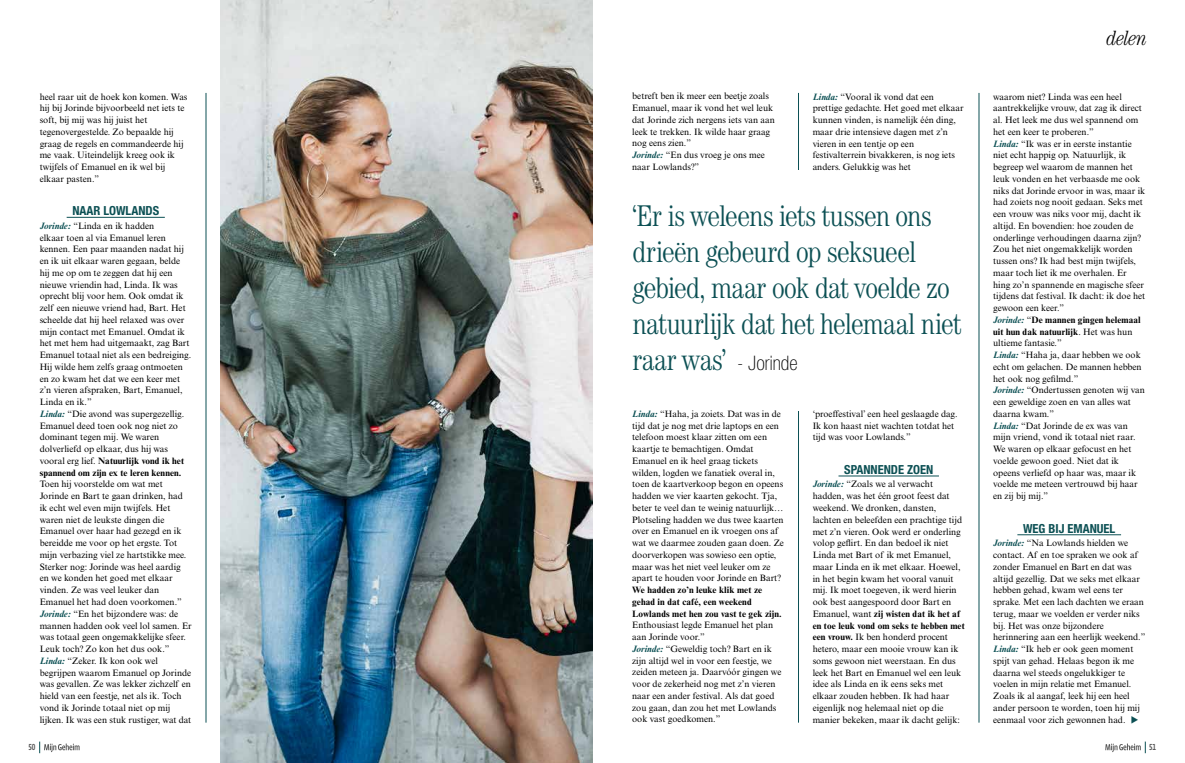
<style>
.page{position:relative;width:1185px;height:763px;background:#fff}
.page>*{position:absolute;margin:0;border:0;box-sizing:border-box;transform-origin:0 0}
.t1{font:300 condensed 30px/36px "Century Std";letter-spacing:-.045em;color:#0c5054}
.t2{font:italic 300 condensed 20.8px "Century Std";letter-spacing:-.03em;color:#000}
.t3{font:700 condensed 12.5px "Helvetica Neue LT Std";color:#0c5054}
.t4{font:9.2px/11.7px "Times New Roman MT Std";color:#000}
.t5{font:700 9.2px/11.7px "Times New Roman MT Std";letter-spacing:.01em;color:#000}
.t6{font:500 9px "Vista Sans Nar OT";color:#565656}
.s1{font-weight:700;font-style:italic;color:#0c5054}
.s2{font-weight:700}
.s3{font-family:"Helvetica Neue LT Std";font-weight:100;font-size:20px;color:#000}
.s4{color:#0c5054}
</style>
<div class="page">
<hr style="left:206px;top:93px;width:1px;height:629px;background:#0c5054">
<hr style="left:798px;top:93px;width:1px;height:629px;background:#0c5054">
<hr style="left:979px;top:93px;width:1px;height:629px;background:#0c5054">
<img style="left:220px;top:0;width:372px;height:763px">
<div style="left:775px;top:170px;width:53px;height:240px;background:#fff"></div>
<hr style="left:67px;top:217px;width:98px;height:1px;background:#0c5054">
<hr style="left:838px;top:475px;width:101px;height:1px;background:#0c5054">
<hr style="left:1017px;top:534px;width:104px;height:1px;background:#0c5054">
<svg style="left:39px;top:741px;width:41px;height:12px"></svg>
<svg style="left:1105px;top:741px;width:41px;height:12px"></svg>
<p class="t4" style="left:40px;top:90px;width:149px">heel raar uit de hoek kon komen. Was hij bij Jorinde bijvoorbeeld net iets te soft, bij mij was hij juist het tegenovergestelde. Zo bepaalde hij graag de regels en commandeerde hij me vaak. Uiteindelijk kreeg ook ik twijfels of Emanuel en ik wel bij elkaar pasten.”</p>
<h3 class="t3" style="left:72px;top:203px;width:88px">NAAR LOWLANDS</h3>
<p class="t4" style="left:40px;top:220px;width:153px"><span class="s1">Jorinde:</span> “Linda en ik hadden<br>elkaar toen al via Emanuel leren kennen. Een paar maanden nadat hij en ik uit elkaar waren gegaan, belde hij me op om te zeggen dat hij een nieuwe vriendin had, Linda. Ik was oprecht blij voor hem. Ook omdat ik zelf een nieuwe vriend had, Bart. Het scheelde dat hij heel relaxed was over mijn contact met Emanuel. Omdat ik het met hem had uitgemaakt, zag Bart Emanuel totaal niet als een bedreiging.<br>Hij wilde hem zelfs graag ontmoeten en zo kwam het dat we een keer met z’n vieren afspraken, Bart, Emanuel, Linda en ik.”<br><span class="s1">Linda:</span> “Die avond was supergezellig.<br>Emanuel deed toen ook nog niet zo dominant tegen mij. We waren dolverliefd op elkaar, dus hij was vooral erg lief. <span class="s2">Natuurlijk vond ik het spannend om zijn ex te leren kennen.</span></p>
<p class="t4" style="left:40px;top:478px;width:154px">Toen hij voorstelde om wat met Jorinde en Bart te gaan drinken, had ik echt wel even mijn twijfels. Het waren niet de leukste dingen die Emanuel over haar had gezegd en ik bereidde me voor op het ergste. Tot mijn verbazing viel ze hartstikke mee.<br>Sterker nog: Jorinde was heel aardig en we konden het goed met elkaar vinden. Ze was veel leuker dan Emanuel het had doen voorkomen.” <span class="s1">Jorinde:</span> “En het bijzondere was: de mannen hadden ook veel lol samen. Er was totaal geen ongemakkelijke sfeer.<br>Leuk toch? Zo kon het dus ook.” <span class="s1">Linda:</span> “Zeker. Ik kon ook wel begrijpen waarom Emanuel op Jorinde was gevallen. Ze was lekker zichzelf en hield van een feestje, net als ik. Toch vond ik Jorinde totaal niet op mij lijken. Ik was een stuk rustiger, wat dat</p>
<p class="t4" style="left:632px;top:90px;width:144px">betreft ben ik meer een beetje zoals<br>Emanuel, maar ik vond het wel leuk dat Jorinde zich nergens iets van aan leek te trekken. Ik wilde haar graag nog eens zien.”<br><span class="s1">Jorinde:</span> “En dus vroeg je ons mee naar Lowlands?”</p>
<p class="t4" style="left:813px;top:90px;width:153px"><span class="s1">Linda:</span> “Vooral ik vond dat een prettige gedachte. Het goed met elkaar kunnen vinden, is namelijk één ding, maar drie intensieve dagen met z’n vieren in een tentje op een festivalterrein bivakkeren, is nog iets anders. Gelukkig was het</p>
<h1 class="t1" style="left:632px;top:197px;width:331px">‘Er is weleens iets tussen ons drieën gebeurd op seksueel gebied, maar ook dat voelde zo natuurlijk dat het helemaal niet raar was’ <span class="s3">- Jorinde</span></h1>
<p class="t4" style="left:632px;top:408px;width:153px"><span class="s1">Linda:</span> “Haha, ja zoiets. Dat was in de tijd dat je nog met drie laptops en een telefoon moest klaar zitten om een kaartje te bemachtigen. Omdat Emanuel en ik heel graag tickets wilden, logden we fanatiek overal in, toen de kaartverkoop begon en opeens hadden we vier kaarten gekocht. Tja, beter te veel dan te weinig natuurlijk… Plotseling hadden we dus twee kaarten over en Emanuel en ik vroegen ons af wat we daarmee zouden gaan doen. Ze doorverkopen was sowieso een optie, maar was het niet veel leuker om ze apart te houden voor Jorinde en Bart?</p>
<p class="t5" style="left:632px;top:584px;width:151px">We hadden zo’n leuke klik met ze gehad in dat café, een weekend<br>Lowlands met hen zou vast te gek zijn.</p>
<p class="t4" style="left:632px;top:619px;width:151px">Enthousiast legde Emanuel het plan aan Jorinde voor.”<br><span class="s1">Jorinde:</span> “Geweldig toch? Bart en ik zijn altijd wel in voor een feestje, we zeiden meteen ja. Daarvóór gingen we voor de zekerheid nog met z’n vieren naar een ander festival. Als dat goed zou gaan, dan zou het met Lowlands ook vast goedkomen.”</p>
<p class="t4" style="left:813px;top:408px;width:147px">‘proeffestival’ een heel geslaagde dag.<br>Ik kon haast niet wachten totdat het tijd was voor Lowlands.”</p>
<h3 class="t3" style="left:844px;top:461px;width:91px">SPANNENDE ZOEN</h3>
<p class="t4" style="left:813px;top:478px;width:154px"><span class="s1">Jorinde:</span> “Zoals we al verwacht hadden, was het één groot feest dat weekend. We dronken, dansten, lachten en beleefden een prachtige tijd met z’n vieren. Ook werd er onderling volop geflirt. En dan bedoel ik niet Linda met Bart of ik met Emanuel, maar Linda en ik met elkaar. Hoewel, in het begin kwam het vooral vanuit mij. Ik moet toegeven, ik werd hierin ook best aangespoord door Bart en Emanuel, want <span class="s2">zij wisten dat ik het af en toe leuk vond om seks te hebben met een vrouw.</span> Ik ben honderd procent hetero, maar een mooie vrouw kan ik soms gewoon niet weerstaan. En dus leek het Bart en Emanuel wel een leuk idee als Linda en ik eens seks met elkaar zouden hebben. Ik had haar eigenlijk nog helemaal niet op die manier bekeken, maar ik dacht gelijk:</p>
<h2 class="t2" style="left:1107px;top:26px;width:42px">delen</h2>
<p class="t4" style="left:993px;top:90px;width:154px">waarom niet? Linda was een heel aantrekkelijke vrouw, dat zag ik direct al. Het leek me dus wel spannend om het een keer te proberen.”<br><span class="s1">Linda:</span> “Ik was er in eerste instantie niet echt happig op. Natuurlijk, ik begreep wel waarom de mannen het leuk vonden en het verbaasde me ook niks dat Jorinde ervoor in was, maar ik had zoiets nog nooit gedaan. Seks met een vrouw was niks voor mij, dacht ik altijd. En bovendien: hoe zouden de onderlinge verhoudingen daarna zijn?<br>Zou het niet ongemakkelijk worden tussen ons? Ik had best mijn twijfels, maar toch liet ik me overhalen. Er hing zo’n spannende en magische sfeer tijdens dat festival. Ik dacht: ik doe het gewoon een keer.”<br><span class="s1">Jorinde:</span> “<span class="s2">De mannen gingen helemaal uit hun dak natuurlijk</span>. Het was hun ultieme fantasie.”<br><span class="s1">Linda:</span> “Haha ja, daar hebben we ook echt om gelachen. De mannen hebben het ook nog gefilmd.”<br><span class="s1">Jorinde:</span> “Ondertussen genoten wij van een geweldige zoen en van alles wat daarna kwam.”<br><span class="s1">Linda:</span> “Dat Jorinde de ex was van mijn vriend, vond ik totaal niet raar.<br>We waren op elkaar gefocust en het voelde gewoon goed. Niet dat ik opeens verliefd op haar was, maar ik voelde me meteen vertrouwd bij haar en zij bij mij.”</p>
<h3 class="t3" style="left:1023px;top:520px;width:94px">WEG BIJ EMANUEL</h3>
<p class="t4" style="left:993px;top:537px;width:154px"><span class="s1">Jorinde:</span> “Na Lowlands hielden we contact. Af en toe spraken we ook af zonder Emanuel en Bart en dat was altijd gezellig. Dat we seks met elkaar hebben gehad, kwam wel eens ter sprake. Met een lach dachten we eraan terug, maar we voelden er verder niks bij. Het was onze bijzondere herinnering aan een heerlijk weekend.” <span class="s1">Linda:</span> “Ik heb er ook geen moment spijt van gehad. Helaas begon ik me daarna wel steeds ongelukkiger te voelen in mijn relatie met Emanuel.<br>Zoals ik al aangaf, leek hij een heel ander persoon te worden, toen hij mij eenmaal voor zich gewonnen had. <span class="s4">◆</span></p>
<p class="t6" style="left:29px;top:742px;width:8px">50</p>
<p class="t6" style="left:1149px;top:742px;width:8px">51</p>
</div>
